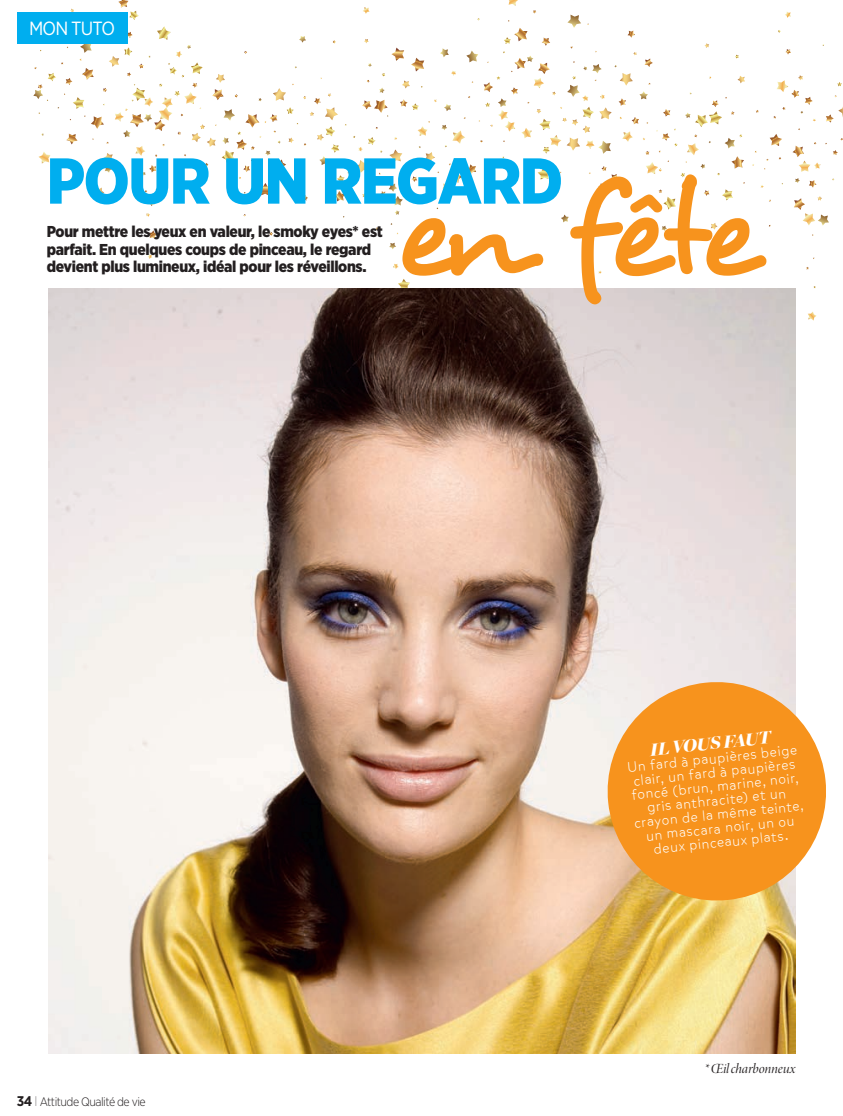
<style>
.page{position:relative;width:843px;height:1116px;background:#fff}
.page>*{position:absolute;margin:0;border:0;box-sizing:border-box;transform-origin:0 0}
.t1{font:131.95px "Desyrel";color:#f7931d}
.t2{font:900 64.75px "Gotham Narrow";letter-spacing:-.02em;color:#00aeef}
.t3{font:19.07px "Gotham Narrow";letter-spacing:-.04em;color:#fff}
.t4{font:italic 900 17.5px "Miller Banner";color:#fff}
.t5{font:900 15.75px/17.5px "Gotham Narrow";letter-spacing:-.02em;color:#231f20}
.t6{font:300 14px/14px "Mikado";color:#fff;text-align:center}
.t7{font:14px "Minion Pro It Disp";letter-spacing:-.005em;color:#231f20}
.t8{font:300 12.25px "Gotham Narrow";letter-spacing:-.04em;color:#231f20}
.s1{font-weight:700;font-size:14px}
.s2{font-weight:100;font-size:14px}
</style>
<div class="page">
<svg style="left:785px;top:12px;width:5px;height:6px"></svg>
<svg style="left:809px;top:180px;width:7px;height:8px"></svg>
<svg style="left:794px;top:196px;width:34px;height:29px"></svg>
<svg style="left:837px;top:82px;width:4px;height:4px"></svg>
<svg style="left:808px;top:311px;width:8px;height:9px"></svg>
<svg style="left:769px;top:134px;width:13px;height:12px"></svg>
<svg style="left:785px;top:49px;width:5px;height:5px"></svg>
<svg style="left:795px;top:178px;width:4px;height:5px"></svg>
<svg style="left:833px;top:150px;width:4px;height:5px"></svg>
<svg style="left:773px;top:75px;width:42px;height:47px"></svg>
<svg style="left:792px;top:142px;width:34px;height:30px"></svg>
<svg style="left:826px;top:108px;width:16px;height:15px"></svg>
<svg style="left:33px;top:0;width:711px;height:290px"></svg>
<div style="left:17px;top:12px;width:111px;height:31px;background:#00aeef"></div>
<img style="left:49px;top:288px;width:746px;height:765px">
<svg style="left:602px;top:676px;width:224px;height:230px;background:#f4a84c"></svg>
<h3 class="t3" style="left:29px;top:16px;width:87px">MON TUTO</h3>
<h2 class="t2" style="left:47px;top:138px;width:517px">POUR UN REGARD</h2>
<h1 class="t1" style="left:394px;top:151px;width:365px">en fête</h1>
<p class="t5" style="left:47px;top:223px;width:337px">Pour mettre les yeux en valeur, le smoky eyes* est parfait. En quelques coups de pinceau, le regard devient plus lumineux, idéal pour les réveillons.</p>
<p class="t4" style="left:649px;top:738px;width:122px;rotate:-6deg">IL VOUS FAUT</p>
<p class="t6" style="left:626px;top:760px;width:173px;rotate:-6deg">Un fard à paupières beige clair, un fard à paupières foncé (brun, marine, noir, gris anthracite) et un crayon de la même teinte, un mascara noir, un ou deux pinceaux plats.</p>
<p class="t8" style="left:17px;top:1093px;width:130px"><span class="s1">34</span> <span class="s2">I</span> Attitude Qualité de vie</p>
<p class="t7" style="left:704px;top:1059px;width:92px">* Œil charbonneux</p>
</div>
